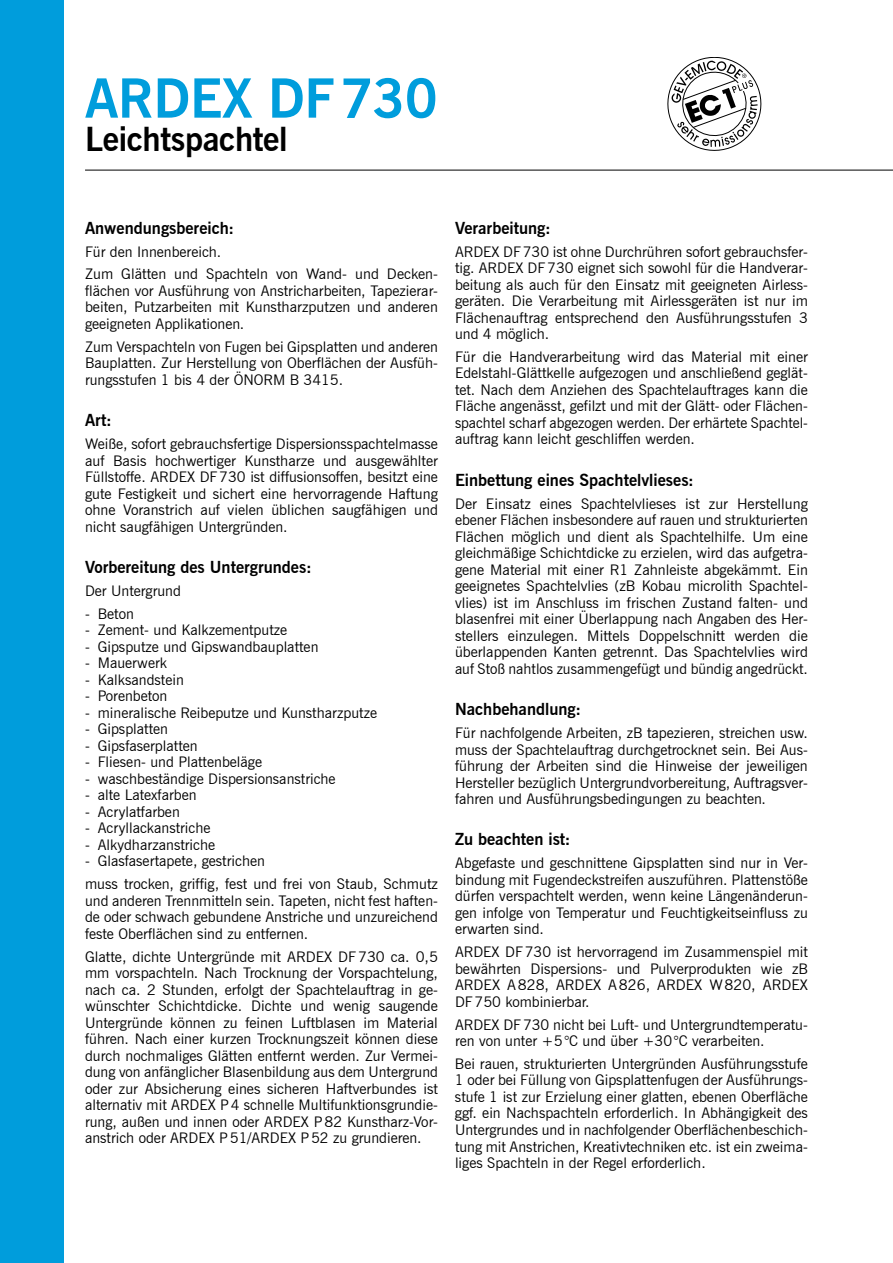
<style>
.page{position:relative;width:893px;height:1263px;background:#fff}
.page>*{position:absolute;margin:0;border:0;box-sizing:border-box;transform-origin:0 0}
.t1{font:700 54px "News Gothic BT";letter-spacing:-.01em;color:#009ddc}
.t2{font:700 33px "News Gothic BT";letter-spacing:-.01em;color:#000}
.t3{font:700 16.5px "News Gothic BT";color:#000}
.t4{font:14.7px/16.5px "News Gothic BT";color:#000;text-align:justify}
</style>
<div class="page">
<div style="left:0;top:0;width:64px;height:1263px;background:#009ddc"></div>
<hr style="left:85px;top:170px;width:808px;height:1px;background:#000">
<svg style="left:668px;top:57px;width:93px;height:94px"></svg>
<h1 class="t1" style="left:85px;top:66px;width:354px">ARDEX DF730</h1>
<h2 class="t2" style="left:85px;top:119px;width:204px">Leichtspachtel</h2>
<p class="t3" style="left:85px;top:218px;width:151px">Anwendungsbereich:</p>
<p class="t4" style="left:85px;top:240px;width:354px;line-height:23px">Für den Innenbereich.<br>Zum Glätten und Spachteln von Wand- und Decken-</p>
<p class="t4" style="left:85px;top:282px;width:354px">flächen vor Ausführung von Anstricharbeiten, Tapezierar&shy;beiten, Putzarbeiten mit Kunstharzputzen und anderen geeigneten Applikationen.</p>
<p class="t4" style="left:85px;top:338px;width:354px">Zum Verspachteln von Fugen bei Gipsplatten und anderen Bauplatten. Zur Herstellung von Oberflächen der Ausfüh&shy;rungsstufen 1 bis 4 der ÖNORM B 3415.</p>
<p class="t3" style="left:85px;top:410px;width:28px">Art:</p>
<p class="t4" style="left:85px;top:435px;width:354px">Weiße, sofort gebrauchsfertige Dispersionsspachtelmasse auf Basis hochwertiger Kunstharze und ausgewählter Füllstoffe. ARDEX DF730 ist diffusionsoffen, besitzt eine gute Festigkeit und sichert eine hervorragende Haftung ohne Voranstrich auf vielen üblichen saugfähigen und nicht saugfähigen Untergründen.</p>
<p class="t3" style="left:85px;top:557px;width:228px">Vorbereitung des Untergrundes:</p>
<p class="t4" style="left:85px;top:582px;width:97px">Der Untergrund</p>
<p class="t4" style="left:85px;top:605px;width:50px">- Beton</p>
<p class="t4" style="left:85px;top:622px;width:204px">- Zement- und Kalkzementputze</p>
<p class="t4" style="left:85px;top:638px;width:235px">- Gipsputze und Gipswandbauplatten</p>
<p class="t4" style="left:85px;top:655px;width:83px">- Mauerwerk</p>
<p class="t4" style="left:85px;top:671px;width:100px">- Kalksandstein</p>
<p class="t4" style="left:85px;top:688px;width:84px">- Porenbeton</p>
<p class="t4" style="left:85px;top:704px;width:294px">- mineralische Reibeputze und Kunstharzputze</p>
<p class="t4" style="left:85px;top:721px;width:85px">- Gipsplatten</p>
<p class="t4" style="left:85px;top:737px;width:114px">- Gipsfaserplatten</p>
<p class="t4" style="left:85px;top:754px;width:179px">- Fliesen- und Plattenbeläge</p>
<p class="t4" style="left:85px;top:770px;width:252px">- waschbeständige Dispersionsanstriche</p>
<p class="t4" style="left:85px;top:787px;width:113px">- alte Latexfarben</p>
<p class="t4" style="left:85px;top:803px;width:96px">- Acrylatfarben</p>
<p class="t4" style="left:85px;top:820px;width:127px">- Acryllackanstriche</p>
<p class="t4" style="left:85px;top:836px;width:132px">- Alkydharzanstriche</p>
<p class="t4" style="left:85px;top:849px;width:354px;line-height:23px">- Glasfasertapete, gestrichen<br>muss trocken, griffig, fest und frei von Staub, Schmutz</p>
<p class="t4" style="left:85px;top:892px;width:354px">und anderen Trennmitteln sein. Tapeten, nicht fest haften&shy;de oder schwach gebundene Anstriche und unzureichend feste Oberflächen sind zu entfernen.</p>
<p class="t4" style="left:85px;top:948px;width:354px">Glatte, dichte Untergründe mit ARDEX DF730 ca. 0,5 mm vorspachteln. Nach Trocknung der Vorspachtelung, nach ca. 2 Stunden, erfolgt der Spachtelauftrag in ge&shy;wünschter Schichtdicke. Dichte und wenig saugende Untergründe können zu feinen Luftblasen im Material führen. Nach einer kurzen Trocknungszeit können diese durch nochmaliges Glätten entfernt werden. Zur Vermei&shy;dung von anfänglicher Blasenbildung aus dem Untergrund oder zur Absicherung eines sicheren Haftverbundes ist alternativ mit ARDEX P4 schnelle Multifunktionsgrundie&shy;rung, außen und innen oder ARDEX P82 Kunstharz-Vor&shy;anstrich oder ARDEX P51/ARDEX P52 zu grundieren.</p>
<p class="t3" style="left:455px;top:218px;width:97px">Verarbeitung:</p>
<p class="t4" style="left:455px;top:243px;width:354px">ARDEX DF730 ist ohne Durchrühren sofort gebrauchsfer&shy;tig. ARDEX DF730 eignet sich sowohl für die Handverar&shy;beitung als auch für den Einsatz mit geeigneten Airless&shy;geräten. Die Verarbeitung mit Airlessgeräten ist nur im Flächenauftrag entsprechend den Ausführungsstufen 3 und 4 möglich.</p>
<p class="t4" style="left:455px;top:348px;width:354px">Für die Handverarbeitung wird das Material mit einer Edelstahl-Glättkelle aufgezogen und anschließend geglät&shy;tet. Nach dem Anziehen des Spachtelauftrages kann die Fläche angenässt, gefilzt und mit der Glätt- oder Flächen&shy;spachtel scharf abgezogen werden. Der erhärtete Spachtel&shy;auftrag kann leicht geschliffen werden.</p>
<p class="t3" style="left:455px;top:470px;width:240px">Einbettung eines Spachtelvlieses:</p>
<p class="t4" style="left:455px;top:495px;width:354px">Der Einsatz eines Spachtelvlieses ist zur Herstellung ebener Flächen insbesondere auf rauen und strukturierten Flächen möglich und dient als Spachtelhilfe. Um eine gleichmäßige Schichtdicke zu erzielen, wird das aufgetra&shy;gene Material mit einer R1 Zahnleiste abgekämmt. Ein geeignetes Spachtelvlies (zB Kobau microlith Spachtel&shy;vlies) ist im Anschluss im frischen Zustand falten- und blasenfrei mit einer Überlappung nach Angaben des Her&shy;stellers einzulegen. Mittels Doppelschnitt werden die überlappenden Kanten getrennt. Das Spachtelvlies wird auf Stoß nahtlos zusammengefügt und bündig angedrückt.</p>
<p class="t3" style="left:455px;top:699px;width:128px">Nachbehandlung:</p>
<p class="t4" style="left:455px;top:724px;width:354px">Für nachfolgende Arbeiten, zB tapezieren, streichen usw. muss der Spachtelauftrag durchgetrocknet sein. Bei Aus&shy;führung der Arbeiten sind die Hinweise der jeweiligen Hersteller bezüglich Untergrundvorbereitung, Auftragsver&shy;fahren und Ausführungsbedingungen zu beachten.</p>
<p class="t3" style="left:455px;top:829px;width:117px">Zu beachten ist:</p>
<p class="t4" style="left:455px;top:855px;width:354px">Abgefaste und geschnittene Gipsplatten sind nur in Ver&shy;bindung mit Fugendeckstreifen auszuführen. Plattenstöße dürfen verspachtelt werden, wenn keine Längenänderun&shy;gen infolge von Temperatur und Feuchtigkeitseinfluss zu erwarten sind.</p>
<p class="t4" style="left:455px;top:944px;width:354px">ARDEX DF730 ist hervorragend im Zusammenspiel mit bewährten Dispersions- und Pulverprodukten wie zB ARDEX A828, ARDEX A826, ARDEX W820, ARDEX DF750 kombinierbar.</p>
<p class="t4" style="left:455px;top:1016px;width:354px">ARDEX DF730 nicht bei Luft- und Untergrundtemperatu&shy;ren von unter +5°C und über +30°C verarbeiten.</p>
<p class="t4" style="left:455px;top:1055px;width:354px">Bei rauen, strukturierten Untergründen Ausführungsstufe 1 oder bei Füllung von Gipsplattenfugen der Ausführungs&shy;stufe 1 ist zur Erzielung einer glatten, ebenen Oberfläche ggf. ein Nachspachteln erforderlich. In Abhängigkeit des Untergrundes und in nachfolgender Oberflächenbeschich&shy;tung mit Anstrichen, Kreativtechniken etc. ist ein zweima&shy;liges Spachteln in der Regel erforderlich.</p>
</div>
